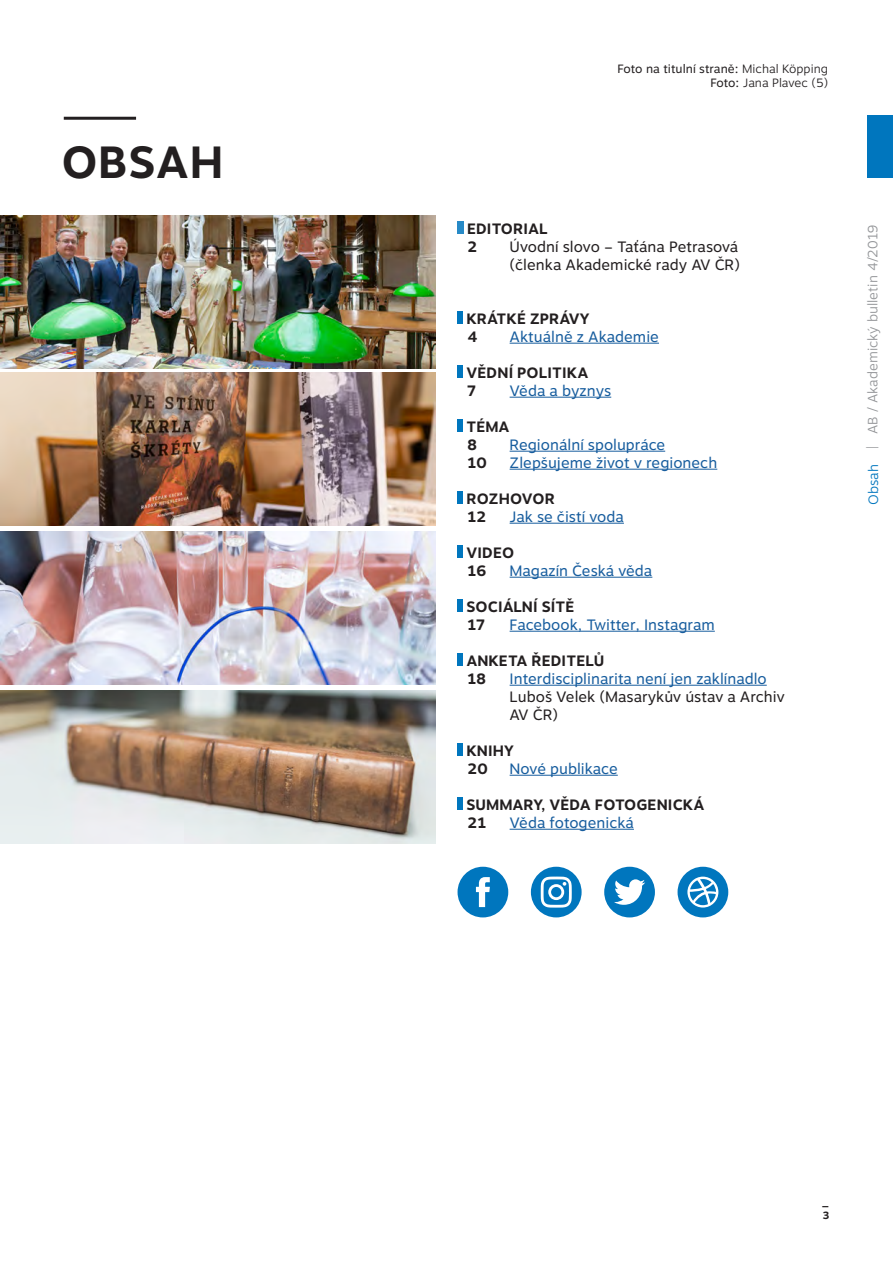
<style>
.page{position:relative;width:893px;height:1263px;background:#fff}
.page>*{position:absolute;margin:0;border:0;box-sizing:border-box;transform-origin:0 0}
.t1{font:700 45px "Motiva Sans";letter-spacing:.01em;color:#231f20}
.Chleba{font:15px/18px "Motiva Sans";color:#175d9e}
.Chleba-2{font:700 15px "Motiva Sans";letter-spacing:.01em;color:#231f20}
.Chleba-3{font:15px "Motiva Sans";color:#231f20}
.t2{font:300 13.5px "Motiva Sans";color:#939598}
.t3{font:300 13.5px "Motiva Sans";color:#0076be}
.t4{font:12px "Motiva Sans";color:#231f20}
.t5{font:300 12px "Motiva Sans";color:#231f20}
.t6{font:700 10.5px/12.6px "Motiva Sans";color:#231f20}
.s1{font-weight:300}
.s2{font-weight:400}
.s3{color:#231f20}
</style>
<div class="page">
<hr style="left:64px;top:117px;width:72px;height:3px;background:#231f20">
<div style="left:458px;top:867px;width:50px;height:50px;background:#0076be;border-radius:50%"></div>
<svg style="left:476px;top:877px;width:14px;height:30px"></svg>
<div style="left:678px;top:867px;width:50px;height:50px;background:#0076be;border-radius:50%"></div>
<svg style="left:687px;top:877px;width:31px;height:30px"></svg>
<div style="left:604px;top:867px;width:51px;height:50px;background:#0076be;border-radius:50%"></div>
<svg style="left:614px;top:879px;width:31px;height:26px"></svg>
<div style="left:531px;top:867px;width:51px;height:50px;background:#0076be;border-radius:50%"></div>
<svg style="left:541px;top:876px;width:31px;height:32px"></svg>
<hr style="left:510px;top:343px;width:149px;height:1px;background:#175d9e">
<hr style="left:510px;top:397px;width:101px;height:1px;background:#175d9e">
<hr style="left:510px;top:451px;width:155px;height:1px;background:#175d9e">
<hr style="left:510px;top:469px;width:207px;height:1px;background:#175d9e">
<hr style="left:510px;top:523px;width:114px;height:1px;background:#175d9e">
<hr style="left:510px;top:577px;width:142px;height:1px;background:#175d9e">
<hr style="left:510px;top:631px;width:205px;height:1px;background:#175d9e">
<hr style="left:510px;top:685px;width:257px;height:1px;background:#175d9e">
<hr style="left:510px;top:775px;width:108px;height:1px;background:#175d9e">
<hr style="left:510px;top:829px;width:124px;height:1px;background:#175d9e">
<div style="left:457px;top:221px;width:6px;height:13px;background:#278ac7"></div>
<div style="left:457px;top:311px;width:6px;height:13px;background:#0076be"></div>
<div style="left:457px;top:365px;width:6px;height:13px;background:#0076be"></div>
<div style="left:457px;top:419px;width:6px;height:13px;background:#0076be"></div>
<div style="left:457px;top:491px;width:6px;height:13px;background:#0076be"></div>
<div style="left:457px;top:545px;width:6px;height:13px;background:#0076be"></div>
<div style="left:457px;top:599px;width:6px;height:13px;background:#0076be"></div>
<div style="left:457px;top:653px;width:6px;height:13px;background:#0076be"></div>
<div style="left:457px;top:743px;width:6px;height:13px;background:#0076be"></div>
<div style="left:457px;top:797px;width:6px;height:13px;background:#0076be"></div>
<div style="left:867px;top:116px;width:26px;height:62px;background:#0076be"></div>
<img style="left:0;top:215px;width:436px;height:153px">
<img style="left:0;top:373px;width:436px;height:153px">
<img style="left:0;top:532px;width:436px;height:153px">
<img style="left:0;top:690px;width:436px;height:153px">
<p class="t1" style="left:61px;top:129px;width:163px">OBSAH</p>
<p class="t4" style="left:617px;top:60px;width:212px">Foto na titulní straně: <span class="s1">Michal Köpping</span></p>
<p class="t5" style="left:710px;top:74px;width:119px"><span class="s2">Foto:</span> Jana Plavec (5)</p>
<p class="Chleba-2" style="left:467px;top:218px;width:82px">EDITORIAL</p>
<p class="Chleba-2" style="left:468px;top:236px;width:11px">2</p>
<p class="Chleba-3" style="left:510px;top:236px;width:230px">Úvodní slovo – Taťána Petrasová</p>
<p class="Chleba-3" style="left:510px;top:254px;width:232px">(členka Akademické rady AV ČR)</p>
<p class="Chleba-2" style="left:466px;top:308px;width:125px">KRÁTKÉ ZPRÁVY</p>
<p class="Chleba-2" style="left:468px;top:326px;width:12px">4</p>
<p class="Chleba" style="left:510px;top:328px;width:151px">Aktuálně z Akademie</p>
<p class="Chleba-2" style="left:466px;top:362px;width:124px">VĚDNÍ POLITIKA</p>
<p class="Chleba-2" style="left:468px;top:380px;width:10px">7</p>
<p class="Chleba" style="left:510px;top:382px;width:103px">Věda a byznys</p>
<p class="Chleba-2" style="left:466px;top:416px;width:45px">TÉMA</p>
<p class="Chleba-2" style="left:468px;top:434px;width:11px">8</p>
<p class="Chleba" style="left:510px;top:436px;width:157px">Regionální spolupráce</p>
<p class="Chleba-2" style="left:468px;top:452px;width:21px">10</p>
<p class="Chleba" style="left:510px;top:454px;width:209px">Zlepšujeme život v regionech</p>
<p class="Chleba-2" style="left:466px;top:488px;width:90px">ROZHOVOR</p>
<p class="Chleba-2" style="left:468px;top:506px;width:20px">12</p>
<p class="Chleba" style="left:510px;top:508px;width:116px">Jak se čistí voda</p>
<p class="Chleba-2" style="left:466px;top:542px;width:49px">VIDEO</p>
<p class="Chleba-2" style="left:468px;top:560px;width:21px">16</p>
<p class="Chleba" style="left:510px;top:562px;width:144px">Magazín Česká věda</p>
<p class="Chleba-2" style="left:466px;top:596px;width:110px">SOCIÁLNÍ SÍTĚ</p>
<p class="Chleba-2" style="left:468px;top:614px;width:19px">17</p>
<p class="Chleba" style="left:510px;top:616px;width:207px">Facebook, Twitter, Instagram</p>
<p class="Chleba-2" style="left:466px;top:650px;width:139px">ANKETA ŘEDITELŮ</p>
<p class="Chleba-2" style="left:468px;top:668px;width:20px">18</p>
<p class="Chleba" style="left:510px;top:670px;width:277px">Interdisciplinarita není jen zaklínadlo<br><span class="s3">Luboš Velek (Masarykův ústav a Archiv</span></p>
<p class="Chleba-3" style="left:510px;top:704px;width:50px">AV ČR)</p>
<p class="Chleba-2" style="left:466px;top:740px;width:49px">KNIHY</p>
<p class="Chleba-2" style="left:468px;top:758px;width:22px">20</p>
<p class="Chleba" style="left:510px;top:760px;width:110px">Nové publikace</p>
<p class="Chleba-2" style="left:466px;top:794px;width:240px">SUMMARY, VĚDA FOTOGENICKÁ</p>
<p class="Chleba-2" style="left:468px;top:812px;width:20px">21</p>
<p class="Chleba" style="left:510px;top:814px;width:126px">Věda fotogenická</p>
<p class="t2" style="left:863px;top:449px;width:225px;rotate:-90deg">| AB / Akademický bulletin 4/2019</p>
<p class="t3" style="left:863px;top:505px;width:42px;rotate:-90deg">Obsah</p>
<p class="t6" style="left:822px;top:1196px;width:9px">_<br>3</p>
</div>
